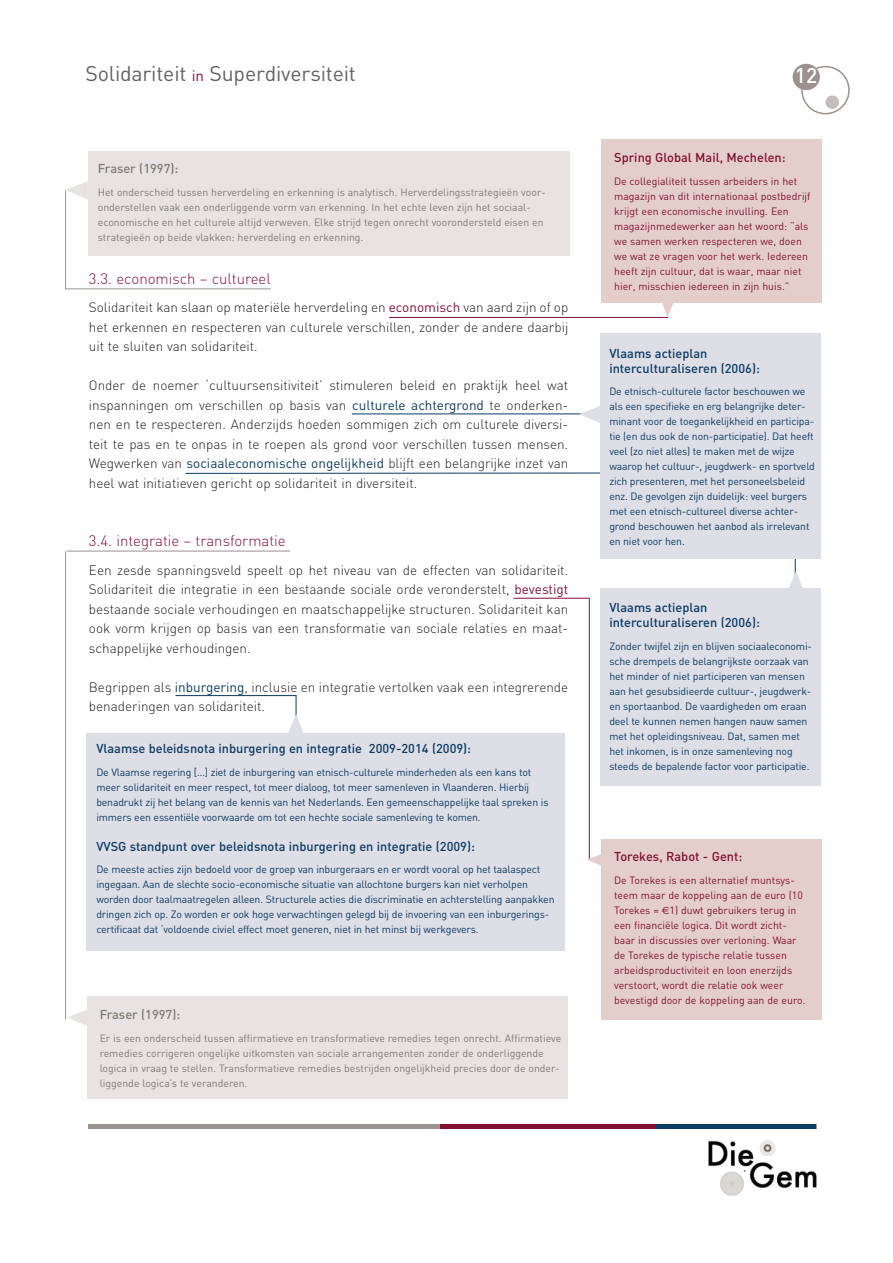
<style>
.page{position:relative;width:893px;height:1263px;background:#fff}
.page>*{position:absolute;margin:0;border:0;box-sizing:border-box;transform-origin:0 0}
.t1{font:21px "DIN";letter-spacing:-.01em;color:#636366}
.t2{font:500 21px "DIN";color:#fff}
.t3{font:300 15px "DIN";color:#811131}
.t4{font:300 13.5px/19.5px "DIN";color:#231f20;text-align:justify}
.t5{font:500 12.75px/15px "DIN";color:#0c3b63}
.t6{font:500 12.75px "DIN";color:#811131}
.t7{font:500 12.75px "DIN";color:#847974}
.t8{font:10.5px/15px "DIN";letter-spacing:-.015em;color:#0c3b63}
.t9{font:10.5px/15px "DIN";color:#847974}
.t10{font:10.5px/15px "DIN";color:#811131}
.s1{font-size:15px;color:#811131}
.s2{font-weight:400;color:#811131}
.s3{font-weight:400;color:#0c3b63}
.s4{font-family:"Euro Sans"}
</style>
<div class="page">
<hr style="left:389px;top:317px;width:279px;height:1px;background:#811131">
<hr style="left:513px;top:598px;width:76px;height:1px;background:#811131">
<hr style="left:589px;top:598px;width:1px;height:262px;background:#811131">
<hr style="left:795px;top:344px;width:1px;height:370px;background:#0c3b63">
<hr style="left:67px;top:551px;width:223px;height:1px;background:#9c918d">
<hr style="left:352px;top:413px;width:269px;height:1px;background:#0c3b63">
<hr style="left:185px;top:473px;width:436px;height:1px;background:#0c3b63">
<hr style="left:175px;top:695px;width:121px;height:1px;background:#0c3b63">
<hr style="left:296px;top:695px;width:1px;height:49px;background:#0c3b63">
<div style="left:801px;top:66px;width:49px;height:48px;border:2px solid #9c918d;border-radius:50%"></div>
<div style="left:793px;top:64px;width:27px;height:26px;background:#9c918d;border-radius:50%"></div>
<hr style="left:88px;top:1125px;width:728px;height:4px;background:#9c918d">
<hr style="left:522px;top:1125px;width:294px;height:4px;background:#0c3b63">
<hr style="left:440px;top:1125px;width:216px;height:4px;background:#811131">
<div style="left:600px;top:333px;width:221px;height:226px;background:#dddee6"></div>
<div style="left:600px;top:588px;width:221px;height:197px;background:#dddee6"></div>
<div style="left:825px;top:95px;width:14px;height:14px;background:#c5bebc;border-radius:50%"></div>
<img style="left:708px;top:1140px;width:109px;height:56px">
<div style="left:743px;top:1192px;width:149px;height:32px;background:#fff"></div>
<div style="left:602px;top:140px;width:220px;height:163px;background:#e4cecc"></div>
<div style="left:602px;top:839px;width:220px;height:180px;background:#e4cecc"></div>
<svg style="left:659px;top:303px;width:15px;height:14px"></svg>
<svg style="left:587px;top:851px;width:15px;height:18px"></svg>
<div style="left:87px;top:997px;width:481px;height:102px;background:#e6e3e2"></div>
<svg style="left:67px;top:1010px;width:20px;height:16px"></svg>
<svg style="left:579px;top:406px;width:21px;height:17px"></svg>
<svg style="left:789px;top:571px;width:14px;height:17px"></svg>
<hr style="left:65px;top:288px;width:206px;height:1px;background:#9c918d">
<hr style="left:65px;top:190px;width:1px;height:99px;background:#9c918d">
<hr style="left:65px;top:551px;width:1px;height:468px;background:#9c918d">
<div style="left:88px;top:151px;width:482px;height:104px;background:#e6e3e2"></div>
<svg style="left:65px;top:181px;width:23px;height:18px"></svg>
<div style="left:86px;top:733px;width:479px;height:217px;background:#dddee6"></div>
<svg style="left:288px;top:714px;width:15px;height:19px"></svg>
<h1 class="t1" style="left:86px;top:60px;width:272px">Solidariteit <span class="s1">in</span> Superdiversiteit</h1>
<h1 class="t2" style="left:795px;top:62px;width:24px">12</h1>
<p class="t7" style="left:98px;top:160px;width:82px">Fraser (1997):</p>
<p class="t9" style="left:98px;top:184px;width:450px">Het onderscheid tussen herverdeling en erkenning is analytisch. Herverdelingsstrategieën voor&shy;onderstellen vaak een onderliggende vorm van erkenning. In het echte leven zijn het sociaal&shy;economische en het culturele altijd verweven. Elke strijd tegen onrecht voorondersteld eisen en strategieën op beide vlakken: herverdeling en erkenning.</p>
<h2 class="t3" style="left:89px;top:269px;width:183px">3.3. economisch – cultureel</h2>
<p class="t4" style="left:89px;top:297px;width:481px">Solidariteit kan slaan op materiële herverdeling en <span class="s2">economisch</span> van aard zijn of op het erkennen en respecteren van culturele verschillen, zonder de andere daarbij uit te sluiten van solidariteit.</p>
<p class="t4" style="left:89px;top:375px;width:481px">Onder de noemer ‘cultuursensitiviteit’ stimuleren beleid en praktijk heel wat inspanningen om verschillen op basis van <span class="s3">culturele achtergrond</span> te onderken&shy;nen en te respecteren. Anderzijds hoeden sommigen zich om culturele diversi&shy;teit te pas en te onpas in te roepen als grond voor verschillen tussen mensen.<br>Wegwerken van <span class="s3">sociaaleconomische ongelijkheid</span> blijft een belangrijke inzet van heel wat initiatieven gericht op solidariteit in diversiteit.</p>
<h2 class="t3" style="left:89px;top:531px;width:198px">3.4. integratie – transformatie</h2>
<p class="t4" style="left:89px;top:560px;width:481px">Een zesde spanningsveld speelt op het niveau van de effecten van solidariteit.<br>Solidariteit die integratie in een bestaande sociale orde veronderstelt, <span class="s2">bevestigt </span>bestaande sociale verhoudingen en maatschappelijke structuren. Solidariteit kan ook vorm krijgen op basis van een transformatie van sociale relaties en maat&shy;schappelijke verhoudingen.</p>
<p class="t4" style="left:89px;top:677px;width:481px">Begrippen als <span class="s3">inburgering</span>, inclusie en integratie vertolken vaak een integrerende benaderingen van solidariteit.</p>
<p class="t5" style="left:96px;top:741px;width:376px">Vlaamse beleidsnota inburgering en integratie 2009-2014 (2009):</p>
<p class="t8" style="left:96px;top:764px;width:454px">De Vlaamse regering […] ziet de inburgering van etnisch-culturele minderheden als een kans tot meer solidariteit en meer respect, tot meer dialoog, tot meer samenleven in Vlaanderen. Hierbij benadrukt zij het belang van de kennis van het Nederlands. Een gemeenschappelijke taal spreken is immers een essentiële voorwaarde om tot een hechte sociale samenleving te komen.</p>
<p class="t5" style="left:96px;top:838px;width:380px">VVSG standpunt over beleidsnota inburgering en integratie (2009):</p>
<p class="t8" style="left:96px;top:862px;width:460px">De meeste acties zijn bedoeld voor de groep van inburgeraars en er wordt vooral op het taalaspect ingegaan. Aan de slechte socio-economische situatie van allochtone burgers kan niet verholpen worden door taalmaatregelen alleen. Structurele acties die discriminatie en achterstelling aanpakken dringen zich op. Zo worden er ook hoge verwachtingen gelegd bij de invoering van een inburgerings&shy;certificaat dat ‘voldoende civiel effect moet generen, niet in het minst bij werkgevers.</p>
<p class="t7" style="left:100px;top:1006px;width:82px">Fraser (1997):</p>
<p class="t9" style="left:100px;top:1030px;width:463px">Er is een onderscheid tussen affirmatieve en transformatieve remedies tegen onrecht. Affirmatieve remedies corrigeren ongelijke uitkomsten van sociale arrangementen zonder de onderliggende logica in vraag te stellen. Transformatieve remedies bestrijden ongelijkheid precies door de onder&shy;liggende logica’s te veranderen.</p>
<p class="t6" style="left:614px;top:149px;width:173px">Spring Global Mail, Mechelen:</p>
<p class="t10" style="left:614px;top:173px;width:198px">De collegialiteit tussen arbeiders in het magazijn van dit internationaal postbedrijf krijgt een economische invulling. Een magazijnmedewerker aan het woord: “als we samen werken respecteren we, doen we wat ze vragen voor het werk. Iedereen heeft zijn cultuur, dat is waar, maar niet hier, misschien iedereen in zijn huis.”</p>
<p class="t5" style="left:609px;top:345px;width:152px">Vlaams actieplan interculturaliseren (2006):</p>
<p class="t8" style="left:609px;top:384px;width:207px">De etnisch-culturele factor beschouwen we als een specifieke en erg belangrijke deter&shy;minant voor de toegankelijkheid en participa&shy;tie (en dus ook de non-participatie). Dat heeft veel (zo niet alles) te maken met de wijze waarop het cultuur-, jeugdwerk- en sportveld zich presenteren, met het personeelsbeleid enz. De gevolgen zijn duidelijk: veel burgers met een etnisch-cultureel diverse achter&shy;grond beschouwen het aanbod als irrelevant en niet voor hen.</p>
<p class="t5" style="left:609px;top:600px;width:152px">Vlaams actieplan interculturaliseren (2006):</p>
<p class="t8" style="left:609px;top:638px;width:204px">Zonder twijfel zijn en blijven sociaaleconomi&shy;sche drempels de belangrijkste oorzaak van het minder of niet participeren van mensen aan het gesubsidieerde cultuur-, jeugdwerk&shy;en sportaanbod. De vaardigheden om eraan deel te kunnen nemen hangen nauw samen met het opleidingsniveau. Dat, samen met het inkomen, is in onze samenleving nog steeds de bepalende factor voor participatie.</p>
<p class="t6" style="left:614px;top:849px;width:130px">Torekes, Rabot - Gent:</p>
<p class="t10" style="left:614px;top:872px;width:193px">De Torekes is een alternatief muntsys&shy;teem maar de koppeling aan de euro (10<br>Torekes = <span class="s4">€</span>1) duwt gebruikers terug in een financiële logica. Dit wordt zicht&shy;baar in discussies over verloning. Waar de Torekes de typische relatie tussen arbeidsproductiviteit en loon enerzijds verstoort, wordt die relatie ook weer bevestigd door de koppeling aan de euro.</p>
</div>
